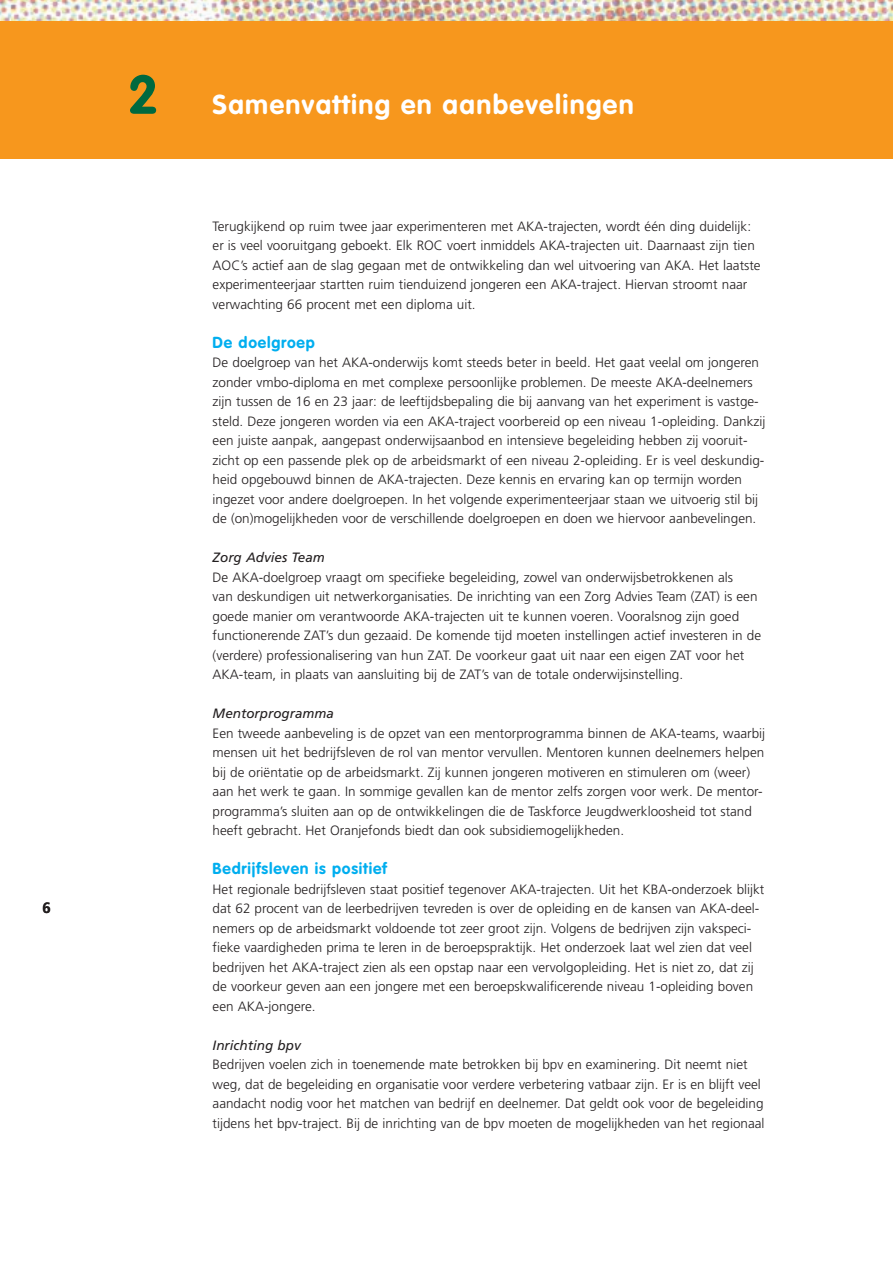
<style>
.page{position:relative;width:893px;height:1263px;background:#fff}
.page>*{position:absolute;margin:0;border:0;box-sizing:border-box;transform-origin:0 0}
.t1{font:700 54px "VAG Rounded";color:#00693f}
.t2{font:700 27px "VAG Rounded";letter-spacing:.05em;color:#fff}
.t3{font:700 15.75px "VAG Rounded";letter-spacing:.05em;color:#00aeef}
.t4{font:700 15px "Frutiger";color:#231f20}
.t5{font:300 13.5px/19.5px "Frutiger";color:#231f20}
.t6{font:italic 13.5px "Frutiger";color:#231f20}
</style>
<div class="page">
<img style="left:0;top:0;width:893px;height:21px">
<div style="left:0;top:21px;width:893px;height:138px;background:#f7971d"></div>
<p class="t4" style="left:43px;top:899px;width:10px">6</p>
<h1 class="t1" style="left:128px;top:63px;width:32px">2</h1>
<h2 class="t2" style="left:213px;top:88px;width:423px">Samenvatting en aanbevelingen</h2>
<p class="t5" style="left:213px;top:216px;width:550px">Terugkijkend op ruim twee jaar experimenteren met AKA-trajecten, wordt één ding duidelijk: er is veel vooruitgang geboekt. Elk ROC voert inmiddels AKA-trajecten uit. Daarnaast zijn tien AOC’s actief aan de slag gegaan met de ontwikkeling dan wel uitvoering van AKA. Het laatste experimenteerjaar startten ruim tienduizend jongeren een AKA-traject. Hiervan stroomt naar verwachting 66 procent met een diploma uit.</p>
<p class="t3" style="left:213px;top:333px;width:104px">De doelgroep</p>
<p class="t5" style="left:213px;top:353px;width:554px">De doelgroep van het AKA-onderwijs komt steeds beter in beeld. Het gaat veelal om jongeren zonder vmbo-diploma en met complexe persoonlijke problemen. De meeste AKA-deelnemers zijn tussen de 16 en 23 jaar: de leeftijdsbepaling die bij aanvang van het experiment is vastge&shy;steld. Deze jongeren worden via een AKA-traject voorbereid op een niveau 1-opleiding. Dankzij een juiste aanpak, aangepast onderwijsaanbod en intensieve begeleiding hebben zij vooruit&shy;zicht op een passende plek op de arbeidsmarkt of een niveau 2-opleiding. Er is veel deskundig&shy;heid opgebouwd binnen de AKA-trajecten. Deze kennis en ervaring kan op termijn worden ingezet voor andere doelgroepen. In het volgende experimenteerjaar staan we uitvoerig stil bij de (on)mogelijkheden voor de verschillende doelgroepen en doen we hiervoor aanbevelingen.</p>
<p class="t6" style="left:213px;top:550px;width:114px">Zorg Advies Team</p>
<p class="t5" style="left:213px;top:567px;width:550px">De AKA-doelgroep vraagt om specifieke begeleiding, zowel van onderwijsbetrokkenen als<br>van deskundigen uit netwerkorganisaties. De inrichting van een Zorg Advies Team (ZAT) is een goede manier om verantwoorde AKA-trajecten uit te kunnen voeren. Vooralsnog zijn goed functionerende ZAT’s dun gezaaid. De komende tijd moeten instellingen actief investeren in de (verdere) professionalisering van hun ZAT. De voorkeur gaat uit naar een eigen ZAT voor het AKA-team, in plaats van aansluiting bij de ZAT’s van de totale onderwijsinstelling.</p>
<p class="t6" style="left:213px;top:706px;width:123px">Mentorprogramma</p>
<p class="t5" style="left:213px;top:723px;width:554px">Een tweede aanbeveling is de opzet van een mentorprogramma binnen de AKA-teams, waarbij mensen uit het bedrijfsleven de rol van mentor vervullen. Mentoren kunnen deelnemers helpen bij de oriëntatie op de arbeidsmarkt. Zij kunnen jongeren motiveren en stimuleren om (weer) aan het werk te gaan. In sommige gevallen kan de mentor zelfs zorgen voor werk. De mentor&shy;programma’s sluiten aan op de ontwikkelingen die de Taskforce Jeugdwerkloosheid tot stand heeft gebracht. Het Oranjefonds biedt dan ook subsidiemogelijkheden.</p>
<p class="t3" style="left:213px;top:859px;width:176px">Bedrijfsleven is positief</p>
<p class="t5" style="left:213px;top:879px;width:553px">Het regionale bedrijfsleven staat positief tegenover AKA-trajecten. Uit het KBA-onderzoek blijkt dat 62 procent van de leerbedrijven tevreden is over de opleiding en de kansen van AKA-deel&shy;nemers op de arbeidsmarkt voldoende tot zeer groot zijn. Volgens de bedrijven zijn vakspeci&shy;fieke vaardigheden prima te leren in de beroepspraktijk. Het onderzoek laat wel zien dat veel bedrijven het AKA-traject zien als een opstap naar een vervolgopleiding. Het is niet zo, dat zij de voorkeur geven aan een jongere met een beroepskwalificerende niveau 1-opleiding boven een AKA-jongere.</p>
<p class="t6" style="left:213px;top:1037px;width:90px">Inrichting bpv</p>
<p class="t5" style="left:213px;top:1055px;width:553px">Bedrijven voelen zich in toenemende mate betrokken bij bpv en examinering. Dit neemt niet weg, dat de begeleiding en organisatie voor verdere verbetering vatbaar zijn. Er is en blijft veel aandacht nodig voor het matchen van bedrijf en deelnemer. Dat geldt ook voor de begeleiding tijdens het bpv-traject. Bij de inrichting van de bpv moeten de mogelijkheden van het regionaal</p>
</div>
